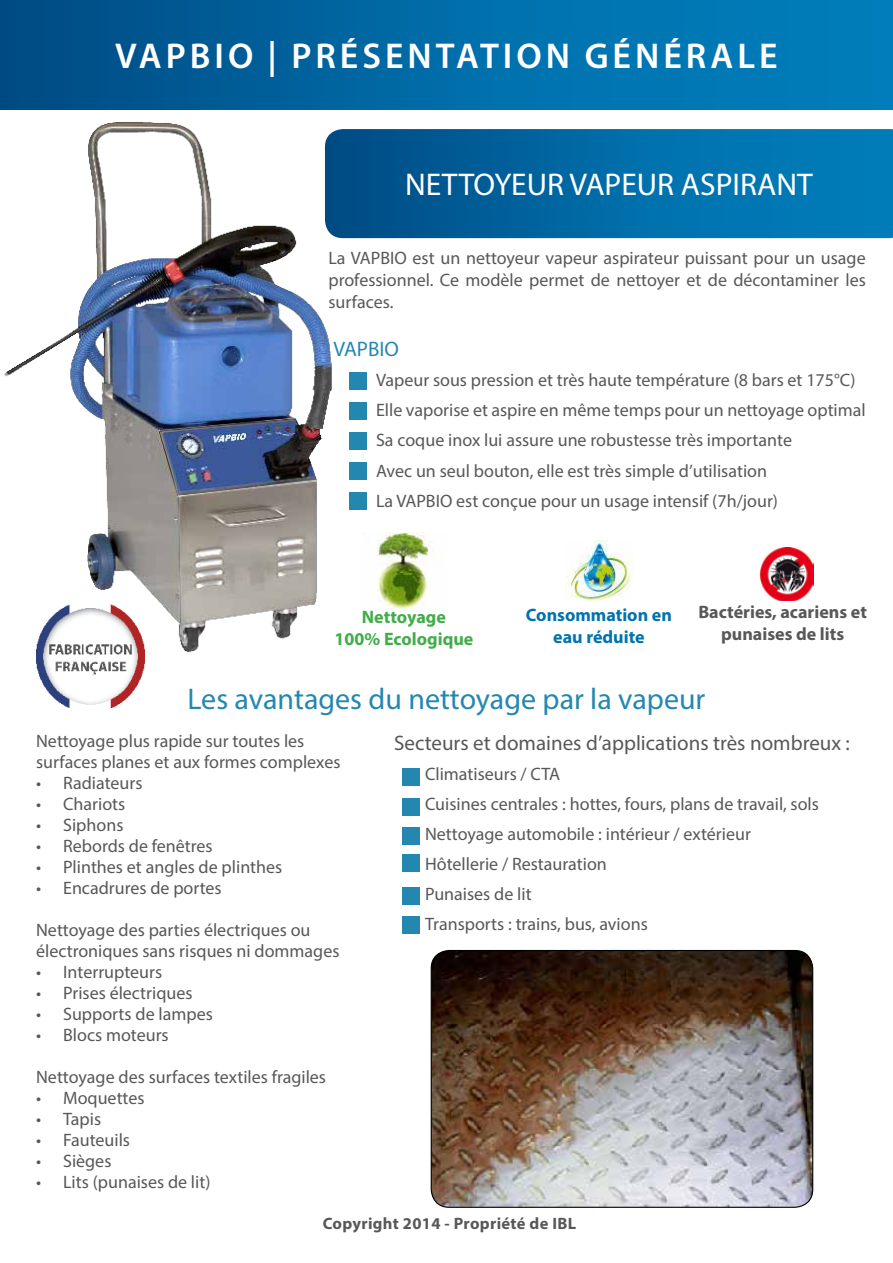
<style>
.page{position:relative;width:893px;height:1263px;background:#fff}
.page>*{position:absolute;margin:0;border:0;box-sizing:border-box;transform-origin:0 0}
.t1{font:600 36px "Myriad Pro";letter-spacing:.11em;color:#fff}
.t2{font:31.5px "Myriad Pro";color:#fff}
.t3{font:30px "Myriad Pro";color:#2587b0}
.t4{font:21px "Myriad Pro";color:#585858}
.t5{font:21px "Myriad Pro";color:#2587b0}
.t6{font:18px/30px "Myriad Pro";color:#585858}
.t7{font:700 18px/21.6px "Myriad Pro";color:#585858;text-align:center}
.t8{font:700 18px/21.6px "Myriad Pro";color:#0073af;text-align:center}
.t9{font:700 18px/21.6px "Myriad Pro";color:#41ad49;text-align:center}
.t10{font:700 16.5px "Myriad Pro";letter-spacing:.02em;color:#585858}
</style>
<div class="page">
<svg style="left:404px;top:129px;width:489px;height:109px;background:#006ca8"></svg>
<div style="left:0;top:0;width:893px;height:109px;background:linear-gradient(to right,#004e87,#0084c1)"></div>
<img style="left:0;top:109px;width:404px;height:544px">
<img style="left:350px;top:373px;width:17px;height:17px">
<img style="left:350px;top:403px;width:17px;height:17px">
<img style="left:350px;top:433px;width:17px;height:17px">
<img style="left:350px;top:463px;width:17px;height:17px">
<img style="left:350px;top:493px;width:17px;height:17px">
<img style="left:361px;top:533px;width:76px;height:78px">
<img style="left:761px;top:548px;width:52px;height:52px">
<img style="left:565px;top:540px;width:68px;height:60px">
<img style="left:403px;top:768px;width:17px;height:17px">
<img style="left:403px;top:798px;width:17px;height:17px">
<img style="left:403px;top:828px;width:17px;height:17px">
<img style="left:403px;top:854px;width:17px;height:17px">
<img style="left:403px;top:887px;width:17px;height:17px">
<img style="left:36px;top:600px;width:109px;height:109px">
<img style="left:431px;top:950px;width:382px;height:257px">
<div style="left:431px;top:950px;width:382px;height:258px;border:1px solid #000;border-radius:18px"></div>
<img style="left:402px;top:916px;width:17px;height:17px">
<h1 class="t1" style="left:115px;top:33px;width:664px">VAPBIO | PRÉSENTATION GÉNÉRALE</h1>
<h2 class="t2" style="left:405px;top:165px;width:409px">NETTOYEUR VAPEUR ASPIRANT</h2>
<p class="t6" style="left:328px;top:247px;width:539px;line-height:21.6px;text-align:justify">La VAPBIO est un nettoyeur vapeur aspirateur puissant pour un usage professionnel. Ce modèle permet de nettoyer et de décontaminer les surfaces.</p>
<p class="t5" style="left:333px;top:336px;width:67px">VAPBIO</p>
<p class="t6" style="left:376px;top:365px;width:491px">Vapeur sous pression et très haute température (8 bars et 175°C)<br>Elle vaporise et aspire en même temps pour un nettoyage optimal Sa coque inox lui assure une robustesse très importante<br>Avec un seul bouton, elle est très simple d’utilisation<br>La VAPBIO est conçue pour un usage intensif (7h/jour)</p>
<p class="t9" style="left:335px;top:606px;width:140px">Nettoyage<br>100% Ecologique</p>
<p class="t7" style="left:698px;top:601px;width:170px">Bactéries, acariens et punaises de lits</p>
<p class="t8" style="left:526px;top:603px;width:147px">Consommation en eau réduite</p>
<h3 class="t3" style="left:188px;top:680px;width:519px">Les avantages du nettoyage par la vapeur</h3>
<p class="t6" style="left:36px;top:730px;width:306px;line-height:21px">Nettoyage plus rapide sur toutes les surfaces planes et aux formes complexes</p>
<p class="t6" style="left:36px;top:768px;width:108px">• Radiateurs</p>
<p class="t6" style="left:36px;top:789px;width:91px">• Chariots</p>
<p class="t6" style="left:36px;top:810px;width:89px">• Siphons</p>
<p class="t6" style="left:36px;top:831px;width:178px">• Rebords de fenêtres</p>
<p class="t6" style="left:36px;top:852px;width:248px">• Plinthes et angles de plinthes</p>
<p class="t6" style="left:36px;top:873px;width:187px">• Encadrures de portes</p>
<p class="t6" style="left:36px;top:919px;width:305px;line-height:21px">Nettoyage des parties électriques ou électroniques sans risques ni dommages</p>
<p class="t6" style="left:36px;top:957px;width:128px">• Interrupteurs</p>
<p class="t6" style="left:36px;top:978px;width:158px">• Prises électriques</p>
<p class="t6" style="left:36px;top:999px;width:178px">• Supports de lampes</p>
<p class="t6" style="left:36px;top:1020px;width:134px">• Blocs moteurs</p>
<p class="t6" style="left:36px;top:1062px;width:291px">Nettoyage des surfaces textiles fragiles</p>
<p class="t6" style="left:36px;top:1083px;width:110px">• Moquettes</p>
<p class="t6" style="left:36px;top:1104px;width:67px">• Tapis</p>
<p class="t6" style="left:36px;top:1125px;width:95px">• Fauteuils</p>
<p class="t6" style="left:36px;top:1146px;width:77px">• Sièges</p>
<p class="t6" style="left:36px;top:1167px;width:176px">• Lits (punaises de lit)</p>
<p class="t4" style="left:394px;top:729px;width:457px">Secteurs et domaines d’applications très nombreux :</p>
<p class="t6" style="left:425px;top:758px;width:395px">Climatiseurs / CTA<br>Cuisines centrales : hottes, fours, plans de travail, sols Nettoyage automobile : intérieur / extérieur Hôtellerie / Restauration<br>Punaises de lit<br>Transports : trains, bus, avions</p>
<p class="t10" style="left:323px;top:1213px;width:255px">Copyright 2014 - Propriété de IBL</p>
</div>
